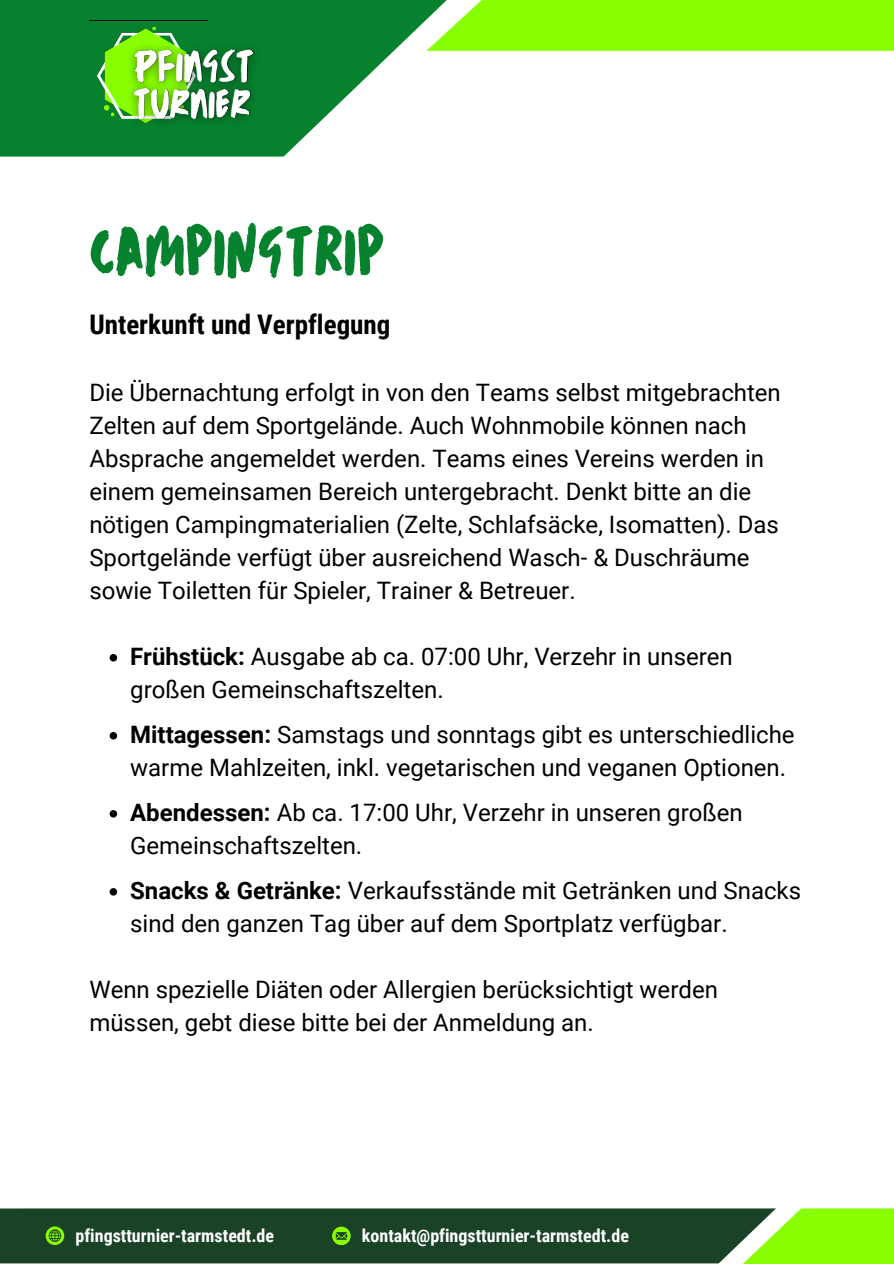
<style>
.page{position:relative;width:894px;height:1264px;background:#fff}
.page>*{position:absolute;margin:0;border:0;box-sizing:border-box;transform-origin:0 0}
.t1{font:64.5px "TC October Regular";color:#06822e}
.t2{font:700 27px "Roboto Condensed";color:#000}
.t3{font:24px/33px "Roboto";color:#000}
.t4{font:700 18px "Roboto Condensed";color:#fff}
.s1{font-weight:700}
</style>
<div class="page">
<svg style="left:0;top:0;width:426px;height:157px;fill:#06822e"></svg>
<svg style="left:426px;top:0;width:467px;height:51px;background:#8dfd0e"></svg>
<div style="left:738px;top:1208px;width:155px;height:55px;background:#8f0"></div>
<img style="left:89px;top:21px;width:118px;height:115px">
<img style="left:119px;top:34px;width:145px;height:101px">
<div style="left:0;top:1208px;width:775px;height:55px;background:#1a4227"></div>
<svg style="left:110px;top:654px;width:7px;height:7px"></svg>
<svg style="left:110px;top:732px;width:7px;height:7px"></svg>
<svg style="left:110px;top:810px;width:7px;height:7px"></svg>
<svg style="left:110px;top:888px;width:7px;height:7px"></svg>
<p class="t1" style="left:89px;top:203px;width:296px">CAMPINGTRIP</p>
<h1 class="t2" style="left:89px;top:308px;width:302px">Unterkunft und Verpflegung</h1>
<h2 class="t3" style="left:89px;top:376px;width:692px">Die Übernachtung erfolgt in von den Teams selbst mitgebrachten Zelten auf dem Sportgelände. Auch Wohnmobile können nach Absprache angemeldet werden. Teams eines Vereins werden in einem gemeinsamen Bereich untergebracht. Denkt bitte an die nötigen Campingmaterialien (Zelte, Schlafsäcke, Isomatten). Das Sportgelände verfügt über ausreichend Wasch- &amp; Duschräume sowie Toiletten für Spieler, Trainer &amp; Betreuer.</h2>
<h3 class="t3" style="left:130px;top:640px;width:604px"><span class="s1">Frühstück:</span> Ausgabe ab ca. 07:00 Uhr, Verzehr in unseren großen Gemeinschaftszelten.</h3>
<p class="t3" style="left:130px;top:718px;width:665px"><span class="s1">Mittagessen:</span> Samstags und sonntags gibt es unterschiedliche warme Mahlzeiten, inkl. vegetarischen und veganen Optionen.</p>
<p class="t3" style="left:130px;top:796px;width:614px"><span class="s1">Abendessen:</span> Ab ca. 17:00 Uhr, Verzehr in unseren großen<br>Gemeinschaftszelten.</p>
<p class="t3" style="left:130px;top:874px;width:672px"><span class="s1">Snacks &amp; Getränke:</span> Verkaufsstände mit Getränken und Snacks sind den ganzen Tag über auf dem Sportplatz verfügbar.</p>
<p class="t3" style="left:89px;top:973px;width:630px">Wenn spezielle Diäten oder Allergien berücksichtigt werden müssen, gebt diese bitte bei der Anmeldung an.</p>
<h3 class="t4" style="left:75px;top:1224px;width:200px">pfingstturnier-tarmstedt.de</h3>
<p class="t4" style="left:362px;top:1224px;width:268px">kontakt@pfingstturnier-tarmstedt.de</p>
</div>
